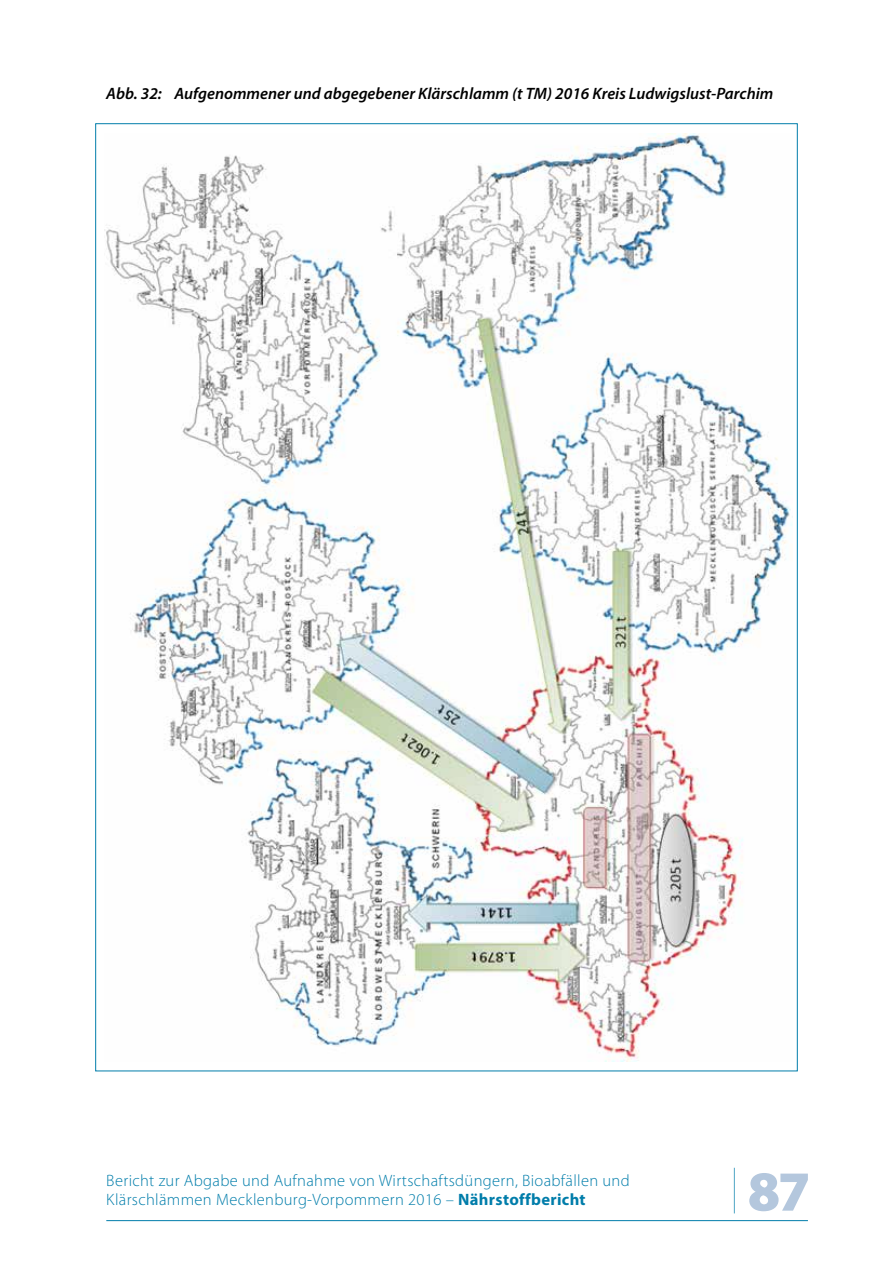
<style>
.page{position:relative;width:893px;height:1263px;background:#fff}
.page>*{position:absolute;margin:0;border:0;box-sizing:border-box;transform-origin:0 0}
.t1{font:900 57px "Myriad Pro";color:#b4c7dd}
.t2{font:300 16.5px/19.5px "Myriad Pro";letter-spacing:.02em;color:#007daa}
.t3{font:italic 600 16.5px "Myriad Pro";color:#000}
.s1{font-weight:700}
</style>
<div class="page">
<hr style="left:106px;top:1220px;width:702px;height:1px;background:#007daa">
<img style="left:106px;top:133px;width:686px;height:928px">
<p class="t3" style="left:106px;top:83px;width:669px">Abb. 32: Aufgenommener und abgegebener Klärschlamm (t TM) 2016 Kreis Ludwigslust-Parchim</p>
<p class="t2" style="left:106px;top:1170px;width:525px">Bericht zur Abgabe und Aufnahme von Wirtschaftsdüngern, Bioabfällen und<br>Klärschlämmen Mecklenburg-Vorpommern 2016 – <span class="s1">Nährstoffbericht</span></p>
<h1 class="t1" style="left:733px;top:1153px;width:77px"><sup>|</sup> 87</h1>
</div>
